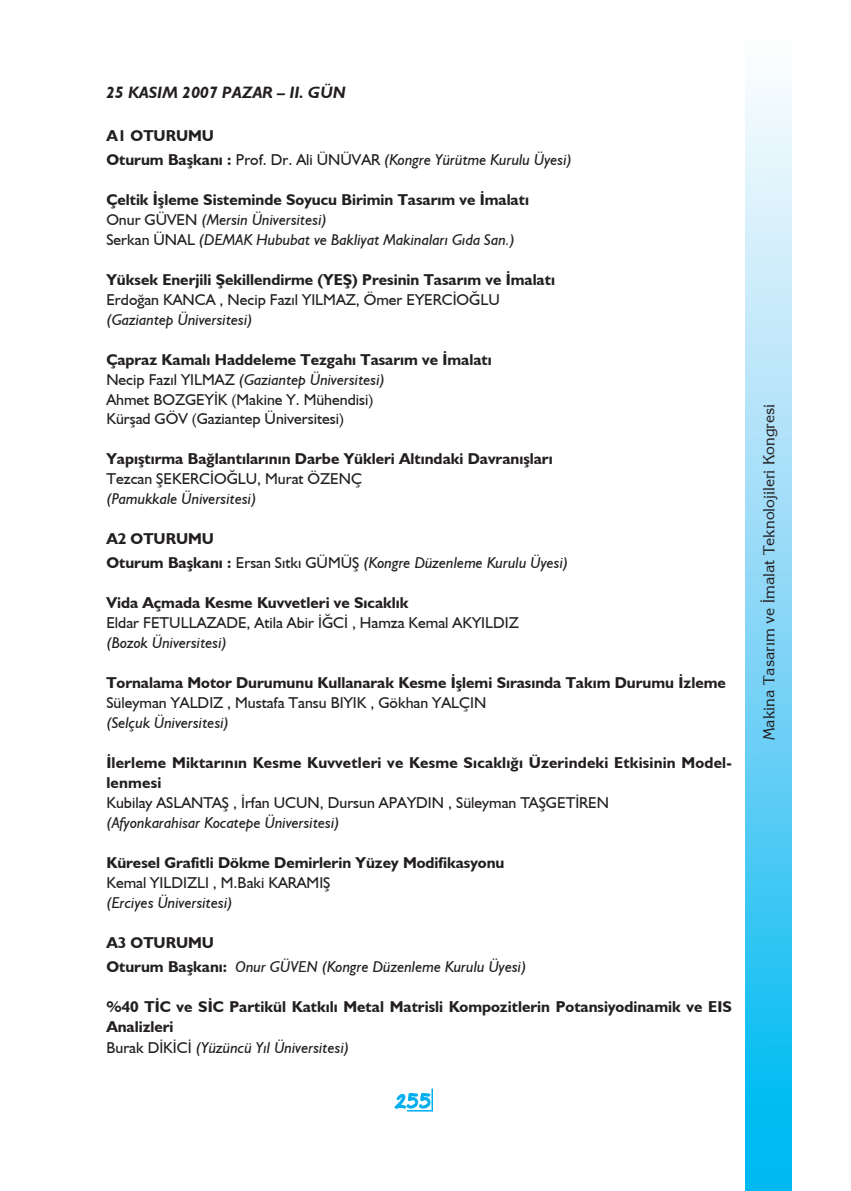
<style>
.page{position:relative;width:851px;height:1191px;background:#fff}
.page>*{position:absolute;margin:0;border:0;box-sizing:border-box;transform-origin:0 0}
.t1{font:22.5px "Cosmic Plain";color:#00aeef}
.t2{font:italic 700 16.5px "Humanist 521 BT";color:#231f20}
.t3{font:italic 15.75px/20px "Humanist 521 BT";color:#231f20}
.t4{font:700 15.75px/20px "Humanist 521 BT";color:#231f20}
.t5{font:15.75px/20px "Humanist 521 BT";color:#231f20}
.t6{font:15px "TR Eagles";color:#231f20}
.s1{font-weight:700;font-style:normal}
.s2{font-style:normal}
.s3{font-weight:700}
.s4{font-style:italic}
</style>
<div class="page">
<div style="left:745px;top:0;width:46px;height:1191px;background:linear-gradient(to bottom,#fffefe,#00b5f0)"></div>
<hr style="left:431px;top:1088px;width:2px;height:22px;background:#00aeef">
<svg style="left:395px;top:1089px;width:38px;height:22px"></svg>
<p class="t2" style="left:106px;top:82px;width:241px">25 KASIM 2007 PAZAR – II. GÜN</p>
<p class="t3" style="left:106px;top:123px;width:467px;line-height:24.5px"><span class="s1">A1 OTURUMU<br>Oturum Başkanı :</span> <span class="s2">Prof. Dr. Ali ÜNÜVAR</span> (Kongre Yürütme Kurulu Üyesi)</p>
<p class="t3" style="left:106px;top:189px;width:424px"><span class="s1">Çeltik İşleme Sisteminde Soyucu Birimin Tasarım ve İmalatı<br></span><span class="s2">Onur GÜVEN</span> (Mersin Üniversitesi)<br><span class="s2">Serkan ÜNAL</span> (DEMAK Hububat ve Bakliyat Makinaları Gıda San.)</p>
<p class="t4" style="left:106px;top:269px;width:450px">Yüksek Enerjili Şekillendirme (YEŞ) Presinin Tasarım ve İmalatı</p>
<p class="t5" style="left:106px;top:289px;width:395px">Erdoğan KANCA , Necip Fazıl YILMAZ, Ömer EYERCİOĞLU</p>
<p class="t3" style="left:106px;top:309px;width:148px">(Gaziantep Üniversitesi)</p>
<p class="t5" style="left:106px;top:349px;width:387px"><span class="s3">Çapraz Kamalı Haddeleme Tezgahı Tasarım ve İmalatı </span>Necip Fazıl YILMAZ <span class="s4">(Gaziantep Üniversitesi)<br></span>Ahmet BOZGEYİK (Makine Y. Mühendisi)<br>Kürşad GÖV (Gaziantep Üniversitesi)</p>
<p class="t4" style="left:106px;top:449px;width:447px">Yapıştırma Bağlantılarının Darbe Yükleri Altındaki Davranışları</p>
<p class="t5" style="left:106px;top:469px;width:257px">Tezcan ŞEKERCİOĞLU, Murat ÖZENÇ</p>
<p class="t3" style="left:106px;top:488px;width:152px">(Pamukkale Üniversitesi)</p>
<p class="t3" style="left:106px;top:526px;width:463px;line-height:24.2px"><span class="s1">A2 OTURUMU<br>Oturum Başkanı :</span> <span class="s2">Ersan Sıtkı GÜMÜŞ</span> (Kongre Düzenleme Kurulu Üyesi)</p>
<p class="t4" style="left:106px;top:592px;width:303px">Vida Açmada Kesme Kuvvetleri ve Sıcaklık</p>
<p class="t5" style="left:106px;top:612px;width:414px">Eldar FETULLAZADE, Atila Abir İĞCİ , Hamza Kemal AKYILDIZ</p>
<p class="t3" style="left:106px;top:632px;width:122px">(Bozok Üniversitesi)</p>
<p class="t4" style="left:106px;top:672px;width:621px">Tornalama Motor Durumunu Kullanarak Kesme İşlemi Sırasında Takım Durumu İzleme</p>
<p class="t5" style="left:106px;top:692px;width:381px">Süleyman YALDIZ , Mustafa Tansu BIYIK , Gökhan YALÇIN</p>
<p class="t3" style="left:106px;top:712px;width:124px">(Selçuk Üniversitesi)</p>
<p class="t4" style="left:106px;top:752px;width:627px">İlerleme Miktarının Kesme Kuvvetleri ve Kesme Sıcaklığı Üzerindeki Etkisinin Model&shy;lenmesi</p>
<p class="t5" style="left:106px;top:792px;width:504px">Kubilay ASLANTAŞ , İrfan UCUN, Dursun APAYDIN , Süleyman TAŞGETİREN</p>
<p class="t3" style="left:106px;top:812px;width:235px">(Afyonkarahisar Kocatepe Üniversitesi)</p>
<p class="t4" style="left:106px;top:852px;width:399px">Küresel Grafitli Dökme Demirlerin Yüzey Modifikasyonu</p>
<p class="t5" style="left:106px;top:872px;width:226px">Kemal YILDIZLI , M.Baki KARAMIŞ</p>
<p class="t3" style="left:106px;top:892px;width:128px">(Erciyes Üniversitesi)</p>
<p class="t3" style="left:106px;top:930px;width:422px;line-height:24.2px"><span class="s1">A3 OTURUMU<br>Oturum Başkanı:</span> Onur GÜVEN (Kongre Düzenleme Kurulu Üyesi)</p>
<p class="t4" style="left:106px;top:996px;width:626px">%40 TİC ve SİC Partikül Katkılı Metal Matrisli Kompozitlerin Potansiyodinamik ve EIS<br>Analizleri</p>
<p class="t3" style="left:106px;top:1037px;width:244px"><span class="s2">Burak DİKİCİ</span> (Yüzüncü Yıl Üniversitesi)</p>
<h1 class="t1" style="left:394px;top:1085px;width:38px">255</h1>
<p class="t6" style="left:759px;top:740px;width:337px;rotate:-90deg">Makina Tasarım ve İmalat Teknolojileri Kongresi</p>
</div>
